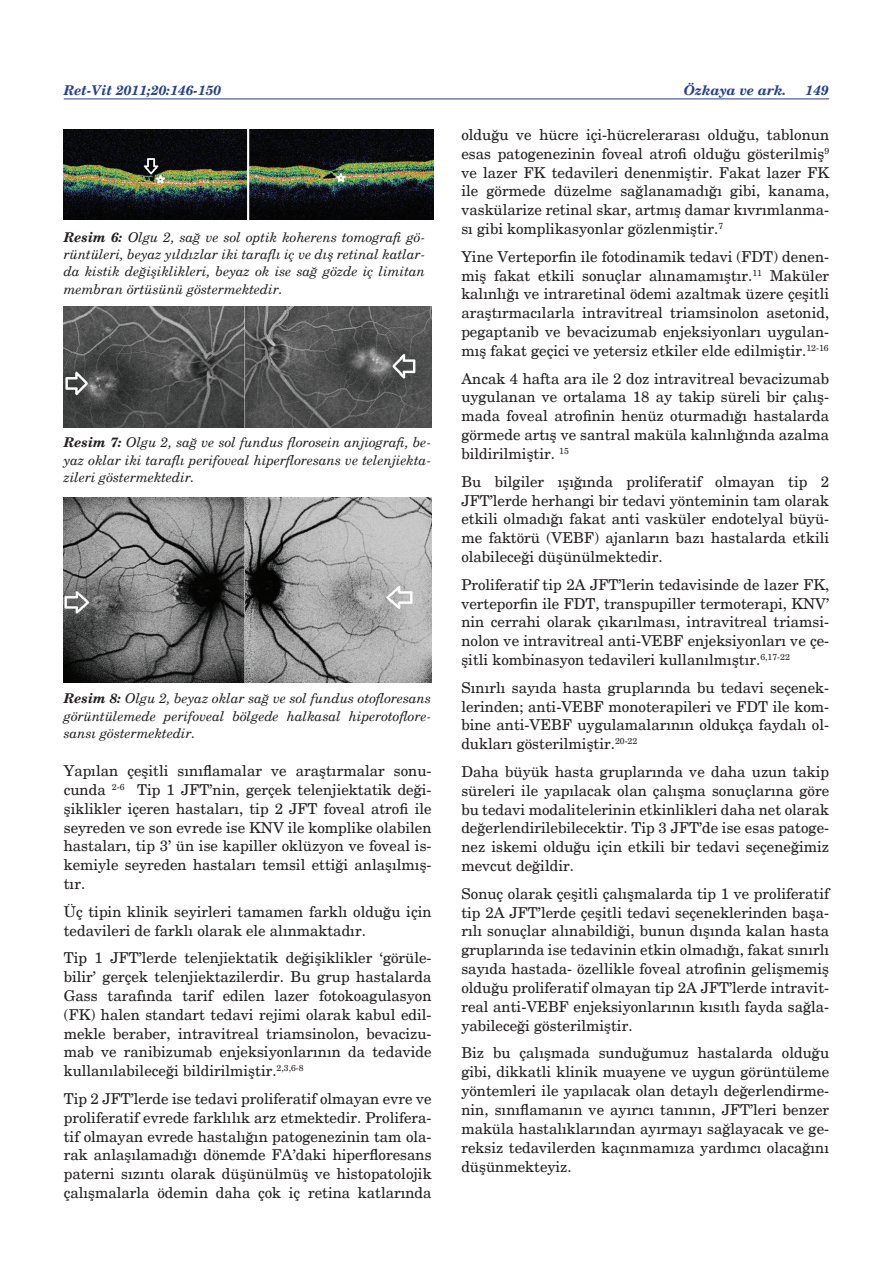
<style>
.page{position:relative;width:893px;height:1263px;background:#fff}
.page>*{position:absolute;margin:0;border:0;box-sizing:border-box;transform-origin:0 0}
.t1{font:15px/18.9px "New Century Schlbk";color:#231f20;text-align:justify}
.t2{font:italic 13.5px/17.2px "New Century Schlbk";color:#231f20;text-align:justify}
.t3{font:italic 700 13.5px "New Century Schlbk";color:#253f8e}
.s1{font-weight:700}
</style>
<div class="page">
<hr style="left:64px;top:99px;width:765px;height:1px;background:#253f8e">
<img style="left:64px;top:129px;width:369px;height:90px">
<img style="left:63px;top:306px;width:368px;height:121px">
<img style="left:64px;top:497px;width:367px;height:186px">
<p class="t3" style="left:64px;top:82px;width:159px">Ret-Vit 2011;20:146-150</p>
<p class="t3" style="left:684px;top:82px;width:104px">Özkaya ve ark.</p>
<p class="t3" style="left:806px;top:82px;width:25px">149</p>
<p class="t2" style="left:64px;top:228px;width:363px"><span class="s1">Resim 6:</span> Olgu 2, sağ ve sol optik koherens tomografi gö&shy;rüntüleri, beyaz yıldızlar iki taraflı iç ve dış retinal katlar&shy;da kistik değişiklikleri, beyaz ok ise sağ gözde iç limitan membran örtüsünü göstermektedir.</p>
<p class="t2" style="left:64px;top:434px;width:369px"><span class="s1">Resim 7:</span> Olgu 2, sağ ve sol fundus florosein anjiografi, be&shy;yaz oklar iki taraflı perifoveal hiperfloresans ve telenjiekta&shy;zileri göstermektedir.</p>
<p class="t2" style="left:64px;top:690px;width:369px"><span class="s1">Resim 8:</span> Olgu 2, beyaz oklar sağ ve sol fundus otofloresans görüntülemede perifoveal bölgede halkasal hiperotoflore&shy;sansı göstermektedir.</p>
<p class="t1" style="left:64px;top:761px;width:369px">Yapılan çeşitli sınıflamalar ve araştırmalar sonu&shy;cunda <sup>2-6</sup> Tip 1 JFT’nin, gerçek telenjiektatik deği&shy;şiklikler içeren hastaları, tip 2 JFT foveal atrofi ile seyreden ve son evrede ise KNV ile komplike olabilen hastaları, tip 3’ ün ise kapiller oklüzyon ve foveal is&shy;kemiyle seyreden hastaları temsil ettiği anlaşılmış&shy;tır.</p>
<p class="t1" style="left:64px;top:902px;width:369px">Üç tipin klinik seyirleri tamamen farklı olduğu için tedavileri de farklı olarak ele alınmaktadır.</p>
<p class="t1" style="left:64px;top:948px;width:369px">Tip 1 JFT’lerde telenjiektatik değişiklikler ‘görüle&shy;bilir’ gerçek telenjiektazilerdir. Bu grup hastalarda Gass tarafında tarif edilen lazer fotokoagulasyon (FK) halen standart tedavi rejimi olarak kabul edil&shy;mekle beraber, intravitreal triamsinolon, bevacizu&shy;mab ve ranibizumab enjeksiyonlarının da tedavide kullanılabileceği bildirilmiştir.<sup>2,3,6-8</sup></p>
<p class="t1" style="left:64px;top:1089px;width:369px">Tip 2 JFT’lerde ise tedavi proliferatif olmayan evre ve proliferatif evrede farklılık arz etmektedir. Prolifera&shy;tif olmayan evrede hastalığın patogenezinin tam ola&shy;rak anlaşılamadığı dönemde FA’daki hiperfloresans paterni sızıntı olarak düşünülmüş ve histopatolojik çalışmalarla ödemin daha çok iç retina katlarında</p>
<p class="t1" style="left:461px;top:125px;width:369px">olduğu ve hücre içi-hücrelerarası olduğu, tablonun esas patogenezinin foveal atrofi olduğu gösterilmiş<sup>9 </sup>ve lazer FK tedavileri denenmiştir. Fakat lazer FK ile görmede düzelme sağlanamadığı gibi, kanama, vaskülarize retinal skar, artmış damar kıvrımlanma&shy;sı gibi komplikasyonlar gözlenmiştir.<sup>7</sup></p>
<p class="t1" style="left:461px;top:247px;width:369px">Yine Verteporfin ile fotodinamik tedavi (FDT) denen&shy;miş fakat etkili sonuçlar alınamamıştır.<sup>11</sup> Maküler kalınlığı ve intraretinal ödemi azaltmak üzere çeşitli araştırmacılarla intravitreal triamsinolon asetonid, pegaptanib ve bevacizumab enjeksiyonları uygulan&shy;mış fakat geçici ve yetersiz etkiler elde edilmiştir.<sup>12-16</sup></p>
<p class="t1" style="left:461px;top:369px;width:369px">Ancak 4 hafta ara ile 2 doz intravitreal bevacizumab uygulanan ve ortalama 18 ay takip süreli bir çalış&shy;mada foveal atrofinin henüz oturmadığı hastalarda görmede artış ve santral maküla kalınlığında azalma bildirilmiştir. <sup>15</sup></p>
<p class="t1" style="left:461px;top:472px;width:369px">Bu bilgiler ışığında proliferatif olmayan tip 2<br>JFT’lerde herhangi bir tedavi yönteminin tam olarak etkili olmadığı fakat anti vasküler endotelyal büyü&shy;me faktörü (VEBF) ajanların bazı hastalarda etkili olabileceği düşünülmektedir.</p>
<p class="t1" style="left:461px;top:575px;width:369px">Proliferatif tip 2A JFT’lerin tedavisinde de lazer FK, verteporfin ile FDT, transpupiller termoterapi, KNV’ nin cerrahi olarak çıkarılması, intravitreal triamsi&shy;nolon ve intravitreal anti-VEBF enjeksiyonları ve çe&shy;şitli kombinasyon tedavileri kullanılmıştır.<sup>6,17-22</sup></p>
<p class="t1" style="left:461px;top:678px;width:369px">Sınırlı sayıda hasta gruplarında bu tedavi seçenek&shy;lerinden; anti-VEBF monoterapileri ve FDT ile kom&shy;bine anti-VEBF uygulamalarının oldukça faydalı ol&shy;dukları gösterilmiştir.<sup>20-22</sup></p>
<p class="t1" style="left:461px;top:762px;width:369px">Daha büyük hasta gruplarında ve daha uzun takip süreleri ile yapılacak olan çalışma sonuçlarına göre bu tedavi modalitelerinin etkinlikleri daha net olarak değerlendirilebilecektir. Tip 3 JFT’de ise esas patoge&shy;nez iskemi olduğu için etkili bir tedavi seçeneğimiz mevcut değildir.</p>
<p class="t1" style="left:461px;top:884px;width:369px">Sonuç olarak çeşitli çalışmalarda tip 1 ve proliferatif tip 2A JFT’lerde çeşitli tedavi seçeneklerinden başa&shy;rılı sonuçlar alınabildiği, bunun dışında kalan hasta gruplarında ise tedavinin etkin olmadığı, fakat sınırlı sayıda hastada- özellikle foveal atrofinin gelişmemiş olduğu proliferatif olmayan tip 2A JFT’lerde intravit&shy;real anti-VEBF enjeksiyonlarının kısıtlı fayda sağla&shy;yabileceği gösterilmiştir.</p>
<p class="t1" style="left:461px;top:1044px;width:369px">Biz bu çalışmada sunduğumuz hastalarda olduğu gibi, dikkatli klinik muayene ve uygun görüntüleme yöntemleri ile yapılacak olan detaylı değerlendirme&shy;nin, sınıflamanın ve ayırıcı tanının, JFT’leri benzer maküla hastalıklarından ayırmayı sağlayacak ve ge&shy;reksiz tedavilerden kaçınmamıza yardımcı olacağını düşünmekteyiz.</p>
</div>
